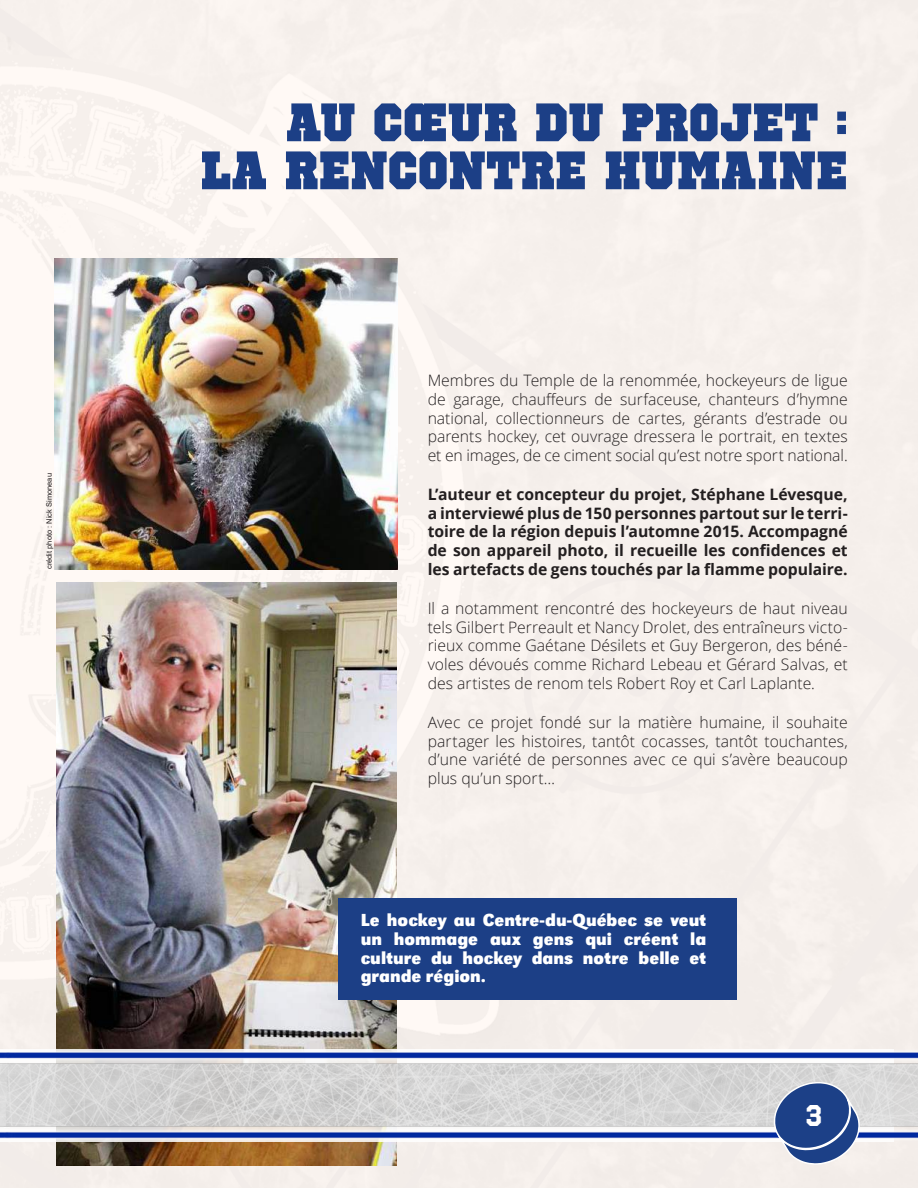
<style>
.page{position:relative;width:918px;height:1188px;background:#fff}
.page>*{position:absolute;margin:0;border:0;box-sizing:border-box;transform-origin:0 0}
.t1{font:54px/48px "Octin Sports Bl";letter-spacing:.005em;color:#1c3f86;text-align:right}
.t2{font:700 30px "Octin College Rg";color:#fff}
.t3{font:18px/18.8px "URW Grotesk T Bold Narr";letter-spacing:.005em;color:#fff;text-align:justify}
.t4{font:300 15.75px/18.8px "Open Sans";color:#231f20;text-align:justify}
.t5{font:700 15.75px/18.8px "Open Sans";letter-spacing:-.005em;color:#231f20;text-align:justify}
.t6{font:7.5px "Arial";color:#231f20}
</style>
<div class="page">
<img style="left:0;top:0;width:918px;height:1188px">
<img style="left:57px;top:583px;width:340px;height:583px">
<img style="left:54px;top:258px;width:344px;height:311px">
<div style="left:338px;top:898px;width:399px;height:102px;background:#1c3f86"></div>
<img style="left:0;top:1049px;width:918px;height:92px">
<svg style="left:772px;top:1081px;width:89px;height:85px;background:#667ca9"></svg>
<p class="t6" style="left:44px;top:569px;width:97px;rotate:-90deg">crédit photo : Nick Simoneau</p>
<h1 class="t1" style="left:200px;top:99px;width:649px">AU CŒUR DU PROJET :<br>LA RENCONTRE HUMAINE</h1>
<p class="t4" style="left:428px;top:371px;width:422px">Membres du Temple de la renommée, hockeyeurs de ligue de garage, chauffeurs de surfaceuse, chanteurs d’hymne national, collectionneurs de cartes, gérants d’estrade ou parents hockey, cet ouvrage dressera le portrait, en textes et en images, de ce ciment social qu’est notre sport national.</p>
<p class="t5" style="left:428px;top:485px;width:422px">L’auteur et concepteur du projet, Stéphane Lévesque, a interviewé plus de 150 personnes partout sur le terri&shy;toire de la région depuis l’automne 2015. Accompagné de son appareil photo, il recueille les confidences et les artefacts de gens touchés par la flamme populaire.</p>
<p class="t4" style="left:428px;top:598px;width:422px">Il a notamment rencontré des hockeyeurs de haut niveau tels Gilbert Perreault et Nancy Drolet, des entraîneurs victo&shy;rieux comme Gaétane Désilets et Guy Bergeron, des béné&shy;voles dévoués comme Richard Lebeau et Gérard Salvas, et des artistes de renom tels Robert Roy et Carl Laplante.</p>
<p class="t4" style="left:428px;top:712px;width:422px">Avec ce projet fondé sur la matière humaine, il souhaite partager les histoires, tantôt cocasses, tantôt touchantes, d’une variété de personnes avec ce qui s’avère beaucoup plus qu’un sport…</p>
<p class="t3" style="left:361px;top:910px;width:347px">Le hockey au Centre-du-Québec se veut un hommage aux gens qui créent la culture du hockey dans notre belle et grande région.</p>
<h2 class="t2" style="left:805px;top:1098px;width:18px">3</h2>
</div>
